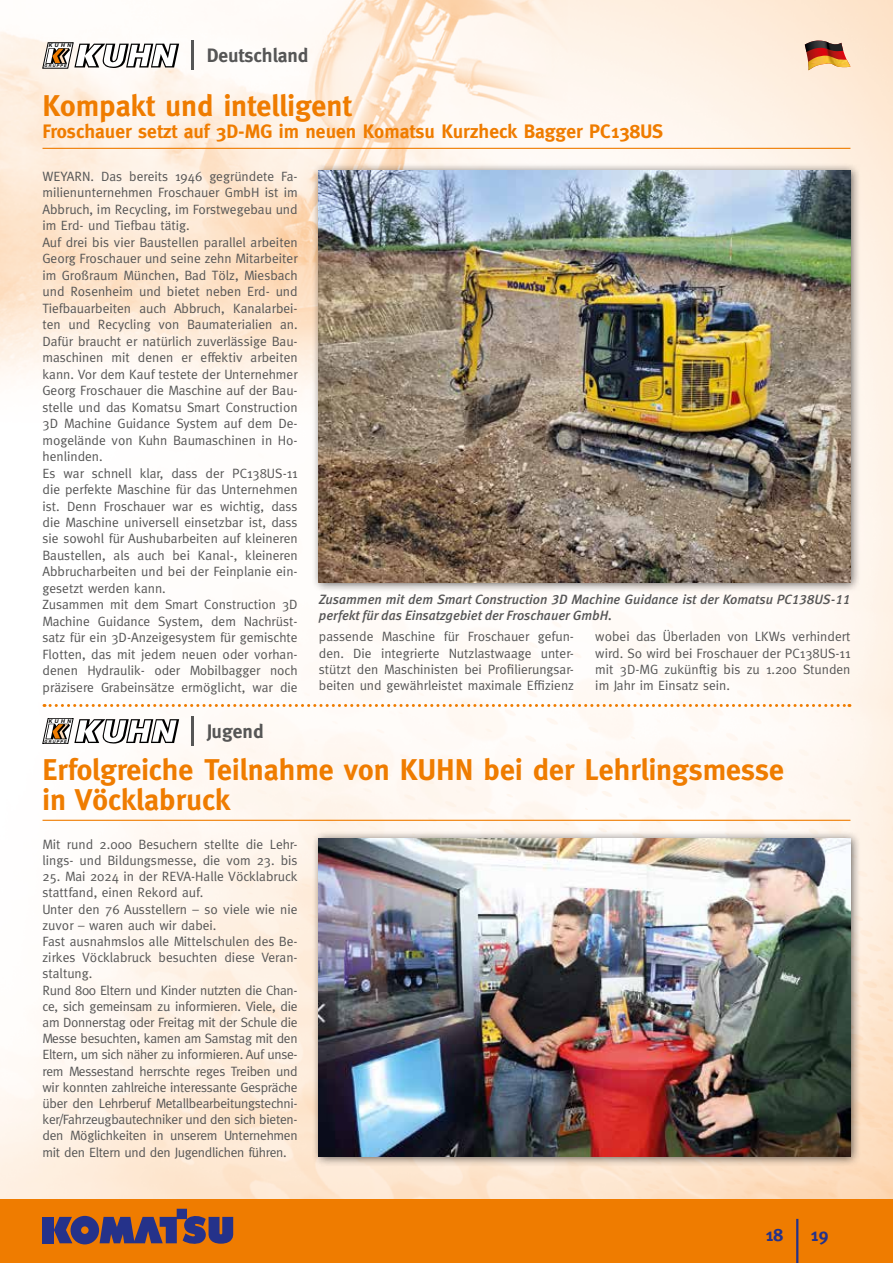
<style>
.page{position:relative;width:893px;height:1263px;background:#fff}
.page>*{position:absolute;margin:0;border:0;box-sizing:border-box;transform-origin:0 0}
.t1{font:700 30px/30px "Meta";color:#ef7c00}
.t2{font:700 19.5px "Meta";color:#ef7c00}
.t3{font:700 19.5px "Meta";color:#565656}
.t4{font:700 18px "Meta";color:#25328a}
.t5{font:13.5px/16.5px "Meta";color:#565656}
.t6{font:13.5px/16.2px "Meta";letter-spacing:-.02em;color:#565656}
.t7{font:italic 13.5px/16.2px "Meta Medium LF";color:#565656}
.t8{font:italic 700 5.25px "Helvetica Neue";letter-spacing:.44em;color:#000}
.t9{font:italic 700 3.9px "Helvetica Neue";letter-spacing:.28em;color:#000}
</style>
<div class="page">
<img style="left:0;top:0;width:893px;height:1199px">
<div style="left:0;top:1199px;width:893px;height:64px;background:#ef7c00"></div>
<div style="left:43px;top:1217px;width:11px;height:26px;background:#25328a"></div>
<svg style="left:54px;top:1209px;width:179px;height:36px"></svg>
<hr style="left:43px;top:148px;width:807px;height:1px;background:#ef7c00">
<hr style="left:43px;top:820px;width:807px;height:1px;background:#ef7c00">
<hr style="left:796px;top:1219px;width:2px;height:44px;background:#25328a">
<hr style="left:192px;top:41px;width:2px;height:29px;background:#565656">
<svg style="left:43px;top:43px;width:136px;height:25px"></svg>
<div style="left:311px;top:163px;width:550px;height:431px;background:#000;opacity:.6"></div>
<img style="left:319px;top:170px;width:531px;height:413px">
<div style="left:311px;top:831px;width:550px;height:336px;background:#000;opacity:.6"></div>
<img style="left:319px;top:838px;width:531px;height:319px">
<svg style="left:44px;top:704px;width:806px;height:3px"></svg>
<hr style="left:192px;top:716px;width:2px;height:30px;background:#565656">
<svg style="left:43px;top:718px;width:136px;height:26px"></svg>
<img style="left:805px;top:41px;width:45px;height:29px">
<img style="left:805px;top:41px;width:38px;height:11px">
<img style="left:808px;top:56px;width:42px;height:14px">
<p class="t8" style="left:49px;top:42px;width:24px">KUHN</p>
<p class="t9" style="left:45px;top:64px;width:24px">GRUPPE</p>
<h2 class="t3" style="left:207px;top:44px;width:103px">Deutschland</h2>
<h1 class="t1" style="left:43px;top:91px;width:311px">Kompakt und intelligent</h1>
<h2 class="t2" style="left:43px;top:120px;width:622px">Froschauer setzt auf 3D-MG im neuen Komatsu Kurzheck Bagger PC138US</h2>
<p class="t5" style="left:43px;top:168px;width:257px">WEYARN. Das bereits 1946 gegründete Fa&shy;milienunternehmen Froschauer GmbH ist im Abbruch, im Recycling, im Forstwegebau und im Erd- und Tiefbau tätig.<br>Auf drei bis vier Baustellen parallel arbeiten Georg Froschauer und seine zehn Mitarbeiter im Großraum München, Bad Tölz, Miesbach und Rosenheim und bietet neben Erd- und Tiefbauarbeiten auch Abbruch, Kanalarbei&shy;ten und Recycling von Baumaterialien an.<br>Dafür braucht er natürlich zuverlässige Bau&shy;maschinen mit denen er effektiv arbeiten kann. Vor dem Kauf testete der Unternehmer Georg Froschauer die Maschine auf der Bau&shy;stelle und das Komatsu Smart Construction 3D Machine Guidance System auf dem De&shy;mogelände von Kuhn Baumaschinen in Ho&shy;henlinden.<br>Es war schnell klar, dass der PC138US-11 die perfekte Maschine für das Unternehmen ist. Denn Froschauer war es wichtig, dass die Maschine universell einsetzbar ist, dass sie sowohl für Aushubarbeiten auf kleineren Baustellen, als auch bei Kanal-, kleineren Abbrucharbeiten und bei der Feinplanie ein&shy;gesetzt werden kann.<br>Zusammen mit dem Smart Construction 3D Machine Guidance System, dem Nachrüst&shy;satz für ein 3D-Anzeigesystem für gemischte Flotten, das mit jedem neuen oder vorhan&shy;denen Hydraulik- oder Mobilbagger noch präzisere Grabeinsätze ermöglicht, war die</p>
<p class="t8" style="left:49px;top:718px;width:24px">KUHN</p>
<p class="t9" style="left:45px;top:739px;width:24px">GRUPPE</p>
<h2 class="t3" style="left:207px;top:720px;width:59px">Jugend</h2>
<p class="t7" style="left:319px;top:591px;width:533px">Zusammen mit dem Smart Construction 3D Machine Guidance ist der Komatsu PC138US-11 perfekt für das Einsatzgebiet der Froschauer GmbH.</p>
<p class="t5" style="left:319px;top:628px;width:257px;text-align:justify">passende Maschine für Froschauer gefun&shy;den. Die integrierte Nutzlastwaage unter&shy;stützt den Maschinisten bei Profilierungsar&shy;beiten und gewährleistet maximale Effizienz</p>
<p class="t5" style="left:595px;top:628px;width:257px;text-align:justify">wobei das Überladen von LKWs verhindert wird. So wird bei Froschauer der PC138US-11 mit 3D-MG zukünftig bis zu 1.200 Stunden im Jahr im Einsatz sein.</p>
<h1 class="t1" style="left:43px;top:754px;width:743px">Erfolgreiche Teilnahme von KUHN bei der Lehrlingsmesse in Vöcklabruck</h1>
<p class="t5" style="left:43px;top:836px;width:257px">Mit rund 2.000 Besuchern stellte die Lehr&shy;lings- und Bildungsmesse, die vom 23. bis</p>
<p class="t6" style="left:43px;top:868px;width:257px">25. Mai 2024 in der REVA-Halle Vöcklabruck stattfand, einen Rekord auf.<br>Unter den 76 Ausstellern – so viele wie nie zuvor – waren auch wir dabei.<br>Fast ausnahmslos alle Mittelschulen des Be&shy;zirkes Vöcklabruck besuchten diese Veran&shy;staltung.<br>Rund 800 Eltern und Kinder nutzten die Chan&shy;ce, sich gemeinsam zu informieren. Viele, die am Donnerstag oder Freitag mit der Schule die Messe besuchten, kamen am Samstag mit den Eltern, um sich näher zu informieren. Auf unse&shy;rem Messestand herrschte reges Treiben und wir konnten zahlreiche interessante Gespräche über den Lehrberuf Metallbearbeitungstechni&shy;ker/Fahrzeugbautechniker und den sich bieten&shy;den Möglichkeiten in unserem Unternehmen mit den Eltern und den Jugendlichen führen.</p>
<h3 class="t4" style="left:765px;top:1225px;width:19px">18</h3>
<h3 class="t4" style="left:811px;top:1225px;width:19px">19</h3>
</div>
